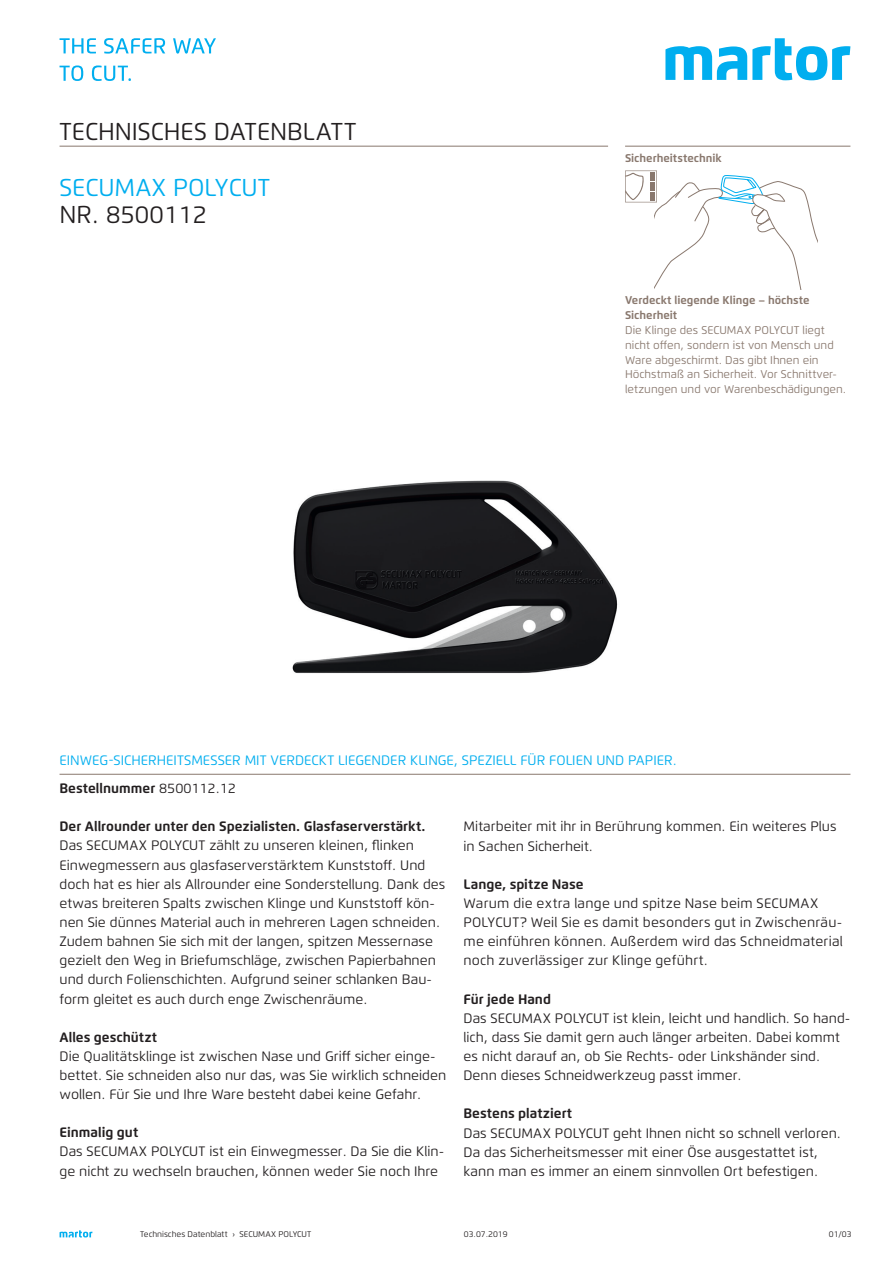
<style>
.page{position:relative;width:893px;height:1263px;background:#fff}
.page>*{position:absolute;margin:0;border:0;box-sizing:border-box;transform-origin:0 0}
.t1{font:24.3px "Flexo";color:#231f20}
.t2{font:24.3px "Flexo";color:#00aeef}
.t3{font:13.65px/19.2px "Flexo";color:#231f20}
.t4{font:700 13.65px "Flexo";color:#231f20}
.t5{font:13.65px/27.6px "Flexo";color:#00aeef}
.t6{font:11.25px/14.9px "Flexo";color:#89786e}
.t7{font:700 11.25px/14.9px "Flexo";color:#89786e}
.t8{font:8.25px "Flexo";color:#231f20}
.s1{font-weight:700;color:#231f20}
.s2{color:#231f20}
</style>
<div class="page">
<svg style="left:60px;top:1230px;width:32px;height:7px"></svg>
<img style="left:292px;top:480px;width:326px;height:193px">
<svg style="left:625px;top:171px;width:192px;height:119px"></svg>
<div style="left:650px;top:173px;width:5px;height:8px;background:#89786e"></div>
<div style="left:650px;top:192px;width:5px;height:8px;background:#89786e"></div>
<div style="left:650px;top:182px;width:5px;height:8px;background:#89786e"></div>
<svg style="left:665px;top:38px;width:185px;height:42px"></svg>
<hr style="left:60px;top:774px;width:790px;height:1px;background:#89786e">
<hr style="left:625px;top:146px;width:225px;height:1px;background:#89786e">
<hr style="left:60px;top:146px;width:548px;height:1px;background:#89786e">
<svg style="left:60px;top:38px;width:36px;height:15px"></svg>
<svg style="left:104px;top:38px;width:61px;height:16px"></svg>
<svg style="left:173px;top:38px;width:43px;height:16px"></svg>
<svg style="left:60px;top:65px;width:23px;height:16px"></svg>
<svg style="left:92px;top:65px;width:39px;height:16px"></svg>
<h1 class="t1" style="left:60px;top:117px;width:298px">TECHNISCHES DATENBLATT</h1>
<h1 class="t2" style="left:60px;top:172px;width:212px">SECUMAX POLYCUT</h1>
<h1 class="t1" style="left:60px;top:200px;width:149px">NR. 8500112</h1>
<p class="t7" style="left:625px;top:150px;width:98px">Sicherheitstechnik</p>
<p class="t7" style="left:625px;top:293px;width:186px">Verdeckt liegende Klinge – höchste<br>Sicherheit</p>
<p class="t6" style="left:625px;top:322px;width:223px">Die Klinge des SECUMAX POLYCUT liegt nicht offen, sondern ist von Mensch und Ware abgeschirmt. Das gibt Ihnen ein Höchstmaß an Sicherheit. Vor Schnittver&shy;letzungen und vor Warenbeschädigungen.</p>
<p class="t5" style="left:60px;top:747px;width:619px">EINWEG-SICHERHEITSMESSER MIT VERDECKT LIEGENDER KLINGE, SPEZIELL FÜR FOLIEN UND PAPIER.<br><span class="s1">Bestellnummer</span> <span class="s2">8500112.12</span></p>
<p class="t4" style="left:60px;top:818px;width:368px">Der Allrounder unter den Spezialisten. Glasfaserverstärkt.</p>
<p class="t3" style="left:60px;top:836px;width:387px">Das SECUMAX POLYCUT zählt zu unseren kleinen, flinken Einwegmessern aus glasfaserverstärktem Kunststoff. Und doch hat es hier als Allrounder eine Sonderstellung. Dank des etwas breiteren Spalts zwischen Klinge und Kunststoff kön&shy;nen Sie dünnes Material auch in mehreren Lagen schneiden.<br>Zudem bahnen Sie sich mit der langen, spitzen Messernase gezielt den Weg in Briefumschläge, zwischen Papierbahnen und durch Folienschichten. Aufgrund seiner schlanken Bau&shy;form gleitet es auch durch enge Zwischenräume.</p>
<p class="t4" style="left:60px;top:1028px;width:99px">Alles geschützt</p>
<p class="t3" style="left:60px;top:1046px;width:388px">Die Qualitätsklinge ist zwischen Nase und Griff sicher einge&shy;bettet. Sie schneiden also nur das, was Sie wirklich schneiden wollen. Für Sie und Ihre Ware besteht dabei keine Gefahr.</p>
<p class="t4" style="left:60px;top:1124px;width:80px">Einmalig gut</p>
<p class="t3" style="left:60px;top:1142px;width:386px">Das SECUMAX POLYCUT ist ein Einwegmesser. Da Sie die Klin&shy;ge nicht zu wechseln brauchen, können weder Sie noch Ihre</p>
<p class="t3" style="left:463px;top:817px;width:374px">Mitarbeiter mit ihr in Berührung kommen. Ein weiteres Plus in Sachen Sicherheit.</p>
<p class="t4" style="left:463px;top:876px;width:122px">Lange, spitze Nase</p>
<p class="t3" style="left:463px;top:893px;width:381px">Warum die extra lange und spitze Nase beim SECUMAX POLYCUT? Weil Sie es damit besonders gut in Zwischenräu&shy;me einführen können. Außerdem wird das Schneidmaterial noch zuverlässiger zur Klinge geführt.</p>
<p class="t4" style="left:463px;top:990px;width:89px">Für jede Hand</p>
<p class="t3" style="left:463px;top:1008px;width:388px">Das SECUMAX POLYCUT ist klein, leicht und handlich. So hand&shy;lich, dass Sie damit gern auch länger arbeiten. Dabei kommt es nicht darauf an, ob Sie Rechts- oder Linkshänder sind.<br>Denn dieses Schneidwerkzeug passt immer.</p>
<p class="t4" style="left:463px;top:1105px;width:110px">Bestens platziert</p>
<p class="t3" style="left:463px;top:1123px;width:379px">Das SECUMAX POLYCUT geht Ihnen nicht so schnell verloren.<br>Da das Sicherheitsmesser mit einer Öse ausgestattet ist, kann man es immer an einem sinnvollen Ort befestigen.</p>
<p class="t8" style="left:140px;top:1229px;width:173px">Technisches Datenblatt › SECUMAX POLYCUT</p>
<p class="t8" style="left:464px;top:1229px;width:45px">03.07.2019</p>
<p class="t8" style="left:829px;top:1229px;width:24px">01/03</p>
</div>
